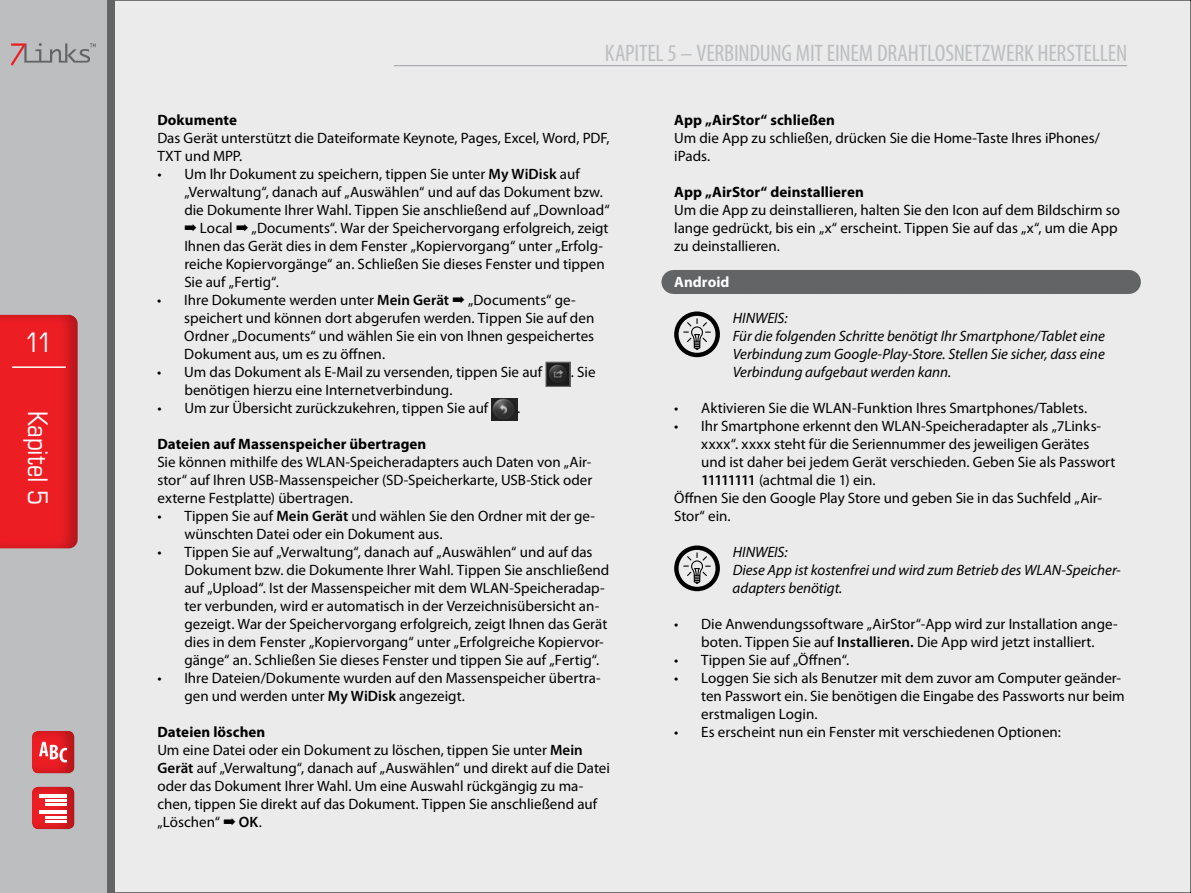
<style>
.page{position:relative;width:1191px;height:893px;background:#ebebec}
.page>*{position:absolute;margin:0;border:0;box-sizing:border-box;transform-origin:0 0}
.t1{font:condensed 27px "Eurostile";letter-spacing:-.01em;color:#fff}
.t2{font:condensed 24px "Myriad Pro";letter-spacing:-.005em;color:#bcbec0}
.t3{font:15px/18px "Myriad Pro";color:#000}
.t4{font:italic 15px/18px "Myriad Pro";color:#000}
.t5{font:700 15px "Myriad Pro";letter-spacing:.005em;color:#000}
.t6{font:700 15px "Myriad Pro";letter-spacing:.005em;color:#fff}
.s1{font-weight:600}
.s2{font-weight:700}
</style>
<div class="page">
<div style="left:34px;top:0;width:81px;height:893px;background:#636466"></div>
<div style="left:0;top:0;width:106px;height:893px;background:#bcbec0"></div>
<svg style="left:11px;top:43px;width:85px;height:23px"></svg>
<div style="left:0;top:315px;width:81px;height:235px;background:#000;opacity:.25"></div>
<hr style="left:12px;top:366px;width:54px;height:2px;background:#fff">
<div style="left:31px;top:730px;width:46px;height:45px;background:#000;opacity:.25"></div>
<svg style="left:39px;top:742px;width:28px;height:20px"></svg>
<div style="left:31px;top:786px;width:46px;height:43px;background:#000;opacity:.25"></div>
<hr style="left:39px;top:794px;width:28px;height:3px;background:#fff">
<hr style="left:39px;top:811px;width:28px;height:3px;background:#fff">
<hr style="left:45px;top:799px;width:22px;height:2px;background:#fff">
<hr style="left:45px;top:816px;width:22px;height:2px;background:#fff">
<hr style="left:45px;top:803px;width:22px;height:2px;background:#fff">
<hr style="left:45px;top:820px;width:22px;height:2px;background:#fff">
<hr style="left:394px;top:65px;width:733px;height:1px;background:#9d9fa2">
<img style="left:545px;top:362px;width:26px;height:25px">
<img style="left:491px;top:398px;width:26px;height:23px">
<div style="left:673px;top:270px;width:455px;height:24px;background:#636466"></div>
<svg style="left:1128px;top:270px;width:1px;height:24px"></svg>
<svg style="left:674px;top:311px;width:46px;height:46px"></svg>
<svg style="left:674px;top:545px;width:46px;height:46px"></svg>
<h1 class="t1" style="left:25px;top:326px;width:29px">11</h1>
<h1 class="t1" style="left:54px;top:410px;width:96px;rotate:90deg">Kapitel 5</h1>
<h2 class="t2" style="left:605px;top:38px;width:20px">KAPITEL</h2>
<h2 class="t2" style="left:667px;top:38px;width:77px">5 – VERBINDUNG</h2>
<h2 class="t2" style="left:796px;top:38px;width:41px">MIT EINEM</h2>
<h2 class="t2" style="left:877px;top:38px;width:11px">DRAHTLOSNETZ</h2>
<h2 class="t2" style="left:990px;top:38px;width:57px">WERK HERSTELLEN</h2>
<p class="t5" style="left:157px;top:110px;width:81px">Dokumente</p>
<p class="t3" style="left:157px;top:129px;width:454px">Das Gerät unterstützt die Dateiformate Keynote, Pages, Excel, Word, PDF,<br>TXT und MPP.</p>
<p class="t3" style="left:184px;top:165px;width:427px;text-indent:-27px">• Um I hr Dokument zu speichern, tippen Sie unter <span class="s1">My WiDisk</span> auf „Verwaltung“, danach auf „Auswählen“ und auf das Dokument bzw. die Dokumente I hrer Wahl. Tippen Sie anschließend auf „Download“ ➡ Local ➡ „Documents“. War der Speichervorgang erfolgreich, zeigt Ihnen das Gerät dies in dem Fenster „Kopiervorgang“ unter „Erfolg&shy;reiche Kopiervorgänge“ an. Schließen Sie dieses Fenster und tippen Sie auf „Fertig“.</p>
<p class="t3" style="left:184px;top:291px;width:411px;text-indent:-27px">• Ihre Dokumente werden unter <span class="s1">Mein Gerät</span> ➡ „Documents“ ge&shy;speichert und können dort abgerufen werden. Tippen Sie auf den Ordner „Documents“ und wählen Sie ein von I hnen gespeichertes Dokument aus, um es zu öffnen.</p>
<p class="t3" style="left:157px;top:363px;width:386px">• Um das Dokument als E-Mail zu versenden, tippen Sie auf</p>
<p class="t3" style="left:571px;top:363px;width:26px">. Sie</p>
<p class="t3" style="left:184px;top:381px;width:269px">benötigen hierzu eine I nternetverbindung.</p>
<p class="t3" style="left:157px;top:399px;width:332px">• Um zur Übersicht zurückzukehren, tippen Sie auf</p>
<p class="t3" style="left:517px;top:399px;width:5px">.</p>
<p class="t5" style="left:157px;top:434px;width:270px">Dateien auf Massenspeicher übertragen</p>
<p class="t3" style="left:157px;top:453px;width:436px;text-align:justify">Sie können mithilfe des WLAN-Speicheradapters auch Daten von „Air&shy;stor“ auf I hren USB-Massenspeicher (SD-Speicherkarte, USB-Stick oder externe Festplatte) übertragen.</p>
<p class="t3" style="left:184px;top:507px;width:412px;text-indent:-27px">• Tippen Sie auf <span class="s1">Mein Gerät</span> und wählen Sie den Ordner mit der ge&shy;wünschten Datei oder ein Dokument aus.</p>
<p class="t3" style="left:184px;top:543px;width:426px;text-indent:-27px">• Tippen Sie auf „Verwaltung“, danach auf „Auswählen“ und auf das Dokument bzw. die Dokumente I hrer Wahl. Tippen Sie anschließend auf „Upload“. Ist der Massenspeicher mit dem WLAN-Speicheradap&shy;ter verbunden, wird er automatisch in der Verzeichnisübersicht an&shy;gezeigt. War der Speichervorgang erfolgreich, zeigt I hnen das Gerät dies in dem Fenster „Kopiervorgang“ unter „Erfolgreiche Kopiervor&shy;gänge“ an. Schließen Sie dieses Fenster und tippen Sie auf „Fertig“.</p>
<p class="t3" style="left:184px;top:669px;width:418px;text-indent:-27px">• Ihre Dateien/Dokumente wurden auf den Massenspeicher übertra&shy;gen und werden unter <span class="s1">My WiDisk</span> angezeigt.</p>
<p class="t3" style="left:157px;top:723px;width:454px"><span class="s2">Dateien löschen<br></span>Um eine Datei oder ein Dokument zu löschen, tippen Sie unter <span class="s1">Mein Gerät</span> auf „Verwaltung“, danach auf „Auswählen“ und direkt auf die Datei oder das Dokument I hrer Wahl. U m eine Auswahl rückgängig zu ma&shy;chen, tippen Sie direkt auf das Dokument. Tippen Sie anschließend auf „Löschen“ ➡ <span class="s1">OK</span>.</p>
<p class="t5" style="left:674px;top:110px;width:162px">App „AirStor“ schließen</p>
<p class="t3" style="left:674px;top:129px;width:427px">Um die App zu schließen, drücken Sie die Home-Taste I hres iPhones/ iPads.</p>
<p class="t5" style="left:674px;top:182px;width:191px">App „AirStor“ deinstallieren</p>
<p class="t3" style="left:674px;top:201px;width:447px">Um die App zu deinstallieren, halten Sie den Icon auf dem Bildschirm so lange gedrückt, bis ein „x“ erscheint. Tippen Sie auf das „x“, um die App zu deinstallieren.</p>
<p class="t6" style="left:674px;top:272px;width:57px">Android</p>
<p class="t4" style="left:732px;top:309px;width:374px">Hinweis:<br>Für die folgenden Schritte benötigt Ihr Smartphone/Tablet eine Verbindung zum Google-Play-Store. Stellen Sie sicher, dass eine Verbindung aufgebaut werden kann.</p>
<p class="t3" style="left:674px;top:399px;width:414px">• Aktivieren Sie die WLAN-Funktion I hres Smartphones/Tablets.</p>
<p class="t3" style="left:674px;top:417px;width:428px">• Ihr Smartphone erkennt den WLAN-Speicheradapter als „7Links-</p>
<p class="t3" style="left:701px;top:435px;width:389px">xxxx“. xxxx steht für die Seriennummer des jeweiligen Gerätes</p>
<p class="t3" style="left:701px;top:453px;width:416px">und ist daher bei jedem Gerät verschieden. Geben Sie als Passwort</p>
<p class="t3" style="left:701px;top:471px;width:176px"><span class="s1">11111111</span> (achtmal die 1) ein.</p>
<p class="t3" style="left:674px;top:489px;width:429px">Öffnen Sie den Google Play Store und geben Sie in das Suchfeld „Air-</p>
<p class="t3" style="left:674px;top:507px;width:58px">Stor“ ein.</p>
<p class="t4" style="left:732px;top:543px;width:390px">Hinweis:<br>Diese App ist kostenfrei und wird zum Betrieb des WLAN-Speicher&shy;adapters benötigt.</p>
<p class="t3" style="left:674px;top:615px;width:445px;text-align:center">• Die Anwendungssoftware „AirStor“-App wird zur I nstallation ange&shy;boten. Tippen Sie auf <span class="s1">Installieren.</span> Die App wird jetzt installiert.</p>
<p class="t3" style="left:674px;top:651px;width:177px">• Tippen Sie auf „Öffnen“.</p>
<p class="t3" style="left:701px;top:669px;width:425px;text-indent:-27px">• Loggen Sie sich als Benutzer mit dem zuvor am Computer geänder&shy;ten Passwort ein. Sie benötigen die Eingabe des Passworts nur beim erstmaligen Login.</p>
<p class="t3" style="left:674px;top:723px;width:388px">• Es erscheint nun ein Fenster mit verschiedenen Optionen:</p>
</div>
